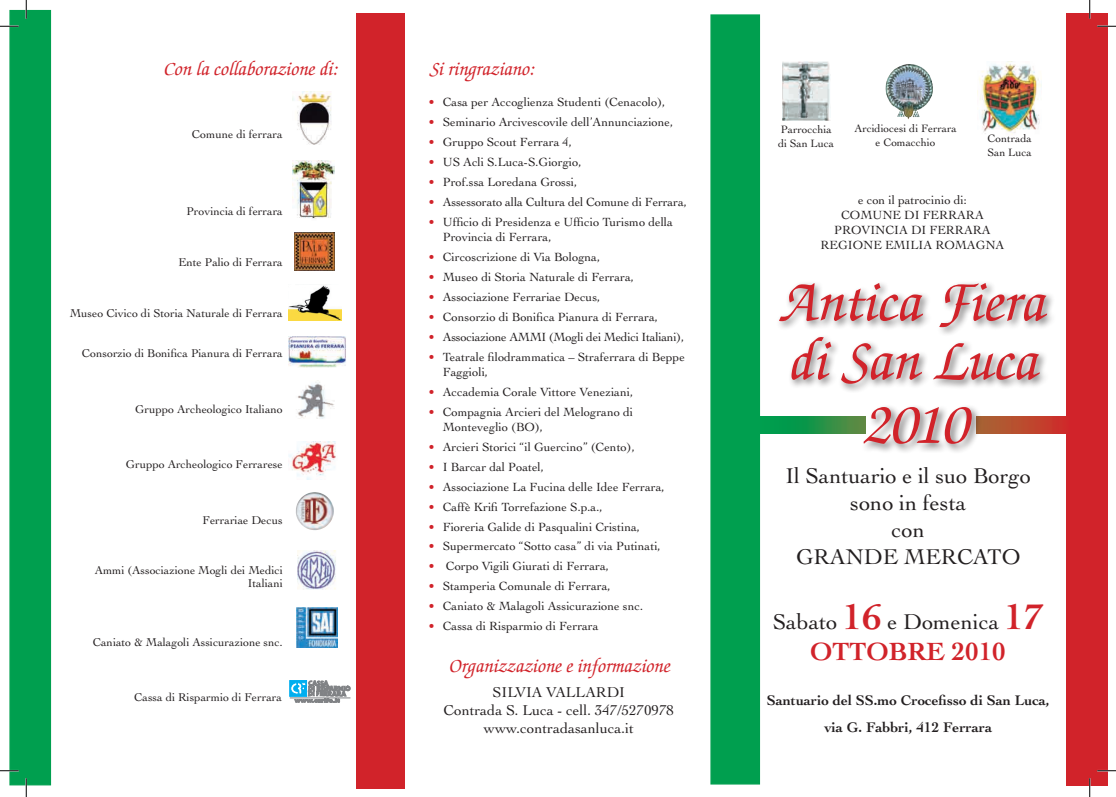
<style>
.page{position:relative;width:1116px;height:797px;background:#fff}
.page>*{position:absolute;margin:0;border:0;box-sizing:border-box;transform-origin:0 0}
.t1{font:italic 500 58.75px "Zapf Chancery";color:#d1232a}
.t2{font:700 26.25px "Cochin";color:#d1232a}
.t3{font:22.5px "Cochin";color:#231f20}
.t4{font:italic 500 20px "Zapf Chancery";color:#d1232a}
.t5{font:15px "Cochin";color:#231f20}
.t6{font:700 14.62px/27px "Cochin";color:#231f20;text-align:center}
.t7{font:12.5px/15px "Cochin";color:#231f20}
.t8{font:12.5px "Cochin";letter-spacing:-.02em;color:#231f20}
.t9{font:11.88px "Cochin";color:#231f20}
.t10{font:11.25px/13.5px "Cochin";color:#231f20;text-align:center}
.s1{color:#d1232a}
.s2{font-weight:700;font-size:37.5px;color:#d1232a}
</style>
<div class="page">
<img style="left:885px;top:64px;width:22px;height:53px">
<div style="left:9px;top:10px;width:42px;height:775px;background:#009f4f;border:1px solid #009f4f"></div>
<div style="left:356px;top:13px;width:49px;height:775px;background:#d1232a"></div>
<div style="left:710px;top:14px;width:50px;height:770px;background:#009f4f;border:1px solid #009f4f"></div>
<div style="left:1065px;top:13px;width:42px;height:772px;background:#d1232a"></div>
<img style="left:782px;top:62px;width:48px;height:58px">
<img style="left:977px;top:63px;width:64px;height:72px">
<div style="left:775px;top:279px;width:280px;height:114px;background:#231f20;opacity:.6"></div>
<svg style="left:760px;top:416px;width:305px;height:18px;background:#65723c"></svg>
<div style="left:860px;top:403px;width:121px;height:51px;background:#231f20;opacity:.6"></div>
<img style="left:293px;top:91px;width:39px;height:54px">
<img style="left:293px;top:161px;width:42px;height:58px">
<img style="left:294px;top:232px;width:41px;height:38px">
<img style="left:288px;top:285px;width:54px;height:35px">
<img style="left:297px;top:380px;width:37px;height:39px">
<img style="left:288px;top:441px;width:48px;height:38px">
<img style="left:299px;top:492px;width:15px;height:9px">
<img style="left:297px;top:550px;width:39px;height:39px">
<img style="left:296px;top:607px;width:41px;height:41px">
<img style="left:288px;top:336px;width:58px;height:31px">
<svg style="left:290px;top:680px;width:1px;height:16px"></svg>
<svg style="left:291px;top:680px;width:59px;height:22px"></svg>
<hr style="left:290px;top:697px;width:60px;height:1px;background:#808285">
<svg style="left:0;top:25px;width:19px;height:2px"></svg>
<svg style="left:1097px;top:25px;width:18px;height:2px"></svg>
<svg style="left:0;top:770px;width:19px;height:1px"></svg>
<svg style="left:1097px;top:770px;width:18px;height:1px"></svg>
<svg style="left:25px;top:0;width:2px;height:19px"></svg>
<svg style="left:25px;top:778px;width:2px;height:19px"></svg>
<svg style="left:1089px;top:0;width:1px;height:19px"></svg>
<svg style="left:1088px;top:778px;width:2px;height:19px"></svg>
<p class="t4" style="left:163px;top:59px;width:175px">Con la collaborazione di:</p>
<p class="t9" style="left:192px;top:128px;width:92px">Comune di ferrara</p>
<p class="t9" style="left:186px;top:205px;width:98px">Provincia di ferrara</p>
<p class="t9" style="left:178px;top:255px;width:106px">Ente Palio di Ferrara</p>
<p class="t9" style="left:70px;top:306px;width:214px">Museo Civico di Storia Naturale di Ferrara</p>
<p class="t9" style="left:82px;top:346px;width:202px">Consorzio di Bonifica Pianura di Ferrara</p>
<p class="t9" style="left:135px;top:402px;width:149px">Gruppo Archeologico Italiano</p>
<p class="t9" style="left:126px;top:457px;width:158px">Gruppo Archeologico Ferrarese</p>
<p class="t9" style="left:202px;top:513px;width:82px">Ferrariae Decus</p>
<p class="t9" style="left:95px;top:563px;width:190px">Ammi (Associazione Mogli dei Medici</p>
<p class="t9" style="left:248px;top:576px;width:36px">Italiani</p>
<p class="t9" style="left:93px;top:635px;width:191px">Caniato &amp; Malagoli Assicurazione snc.</p>
<p class="t9" style="left:134px;top:690px;width:149px">Cassa di Risparmio di Ferrara</p>
<p class="t4" style="left:428px;top:59px;width:107px">Si ringraziano:</p>
<p class="t7" style="left:428px;top:94px;width:238px"><span class="s1">•</span> Casa per Accoglienza Studenti (Cenacolo),</p>
<p class="t7" style="left:428px;top:114px;width:246px"><span class="s1">•</span> Seminario Arcivescovile dell’Annunciazione,</p>
<p class="t7" style="left:428px;top:134px;width:145px"><span class="s1">•</span> Gruppo Scout Ferrara 4,</p>
<p class="t7" style="left:428px;top:154px;width:154px"><span class="s1">•</span> US Acli S.Luca-S.Giorgio,</p>
<p class="t7" style="left:428px;top:174px;width:150px"><span class="s1">•</span> Prof.ssa Loredana Grossi,</p>
<p class="t7" style="left:428px;top:194px;width:260px"><span class="s1">•</span> Assessorato alla Cultura del Comune di Ferrara,</p>
<p class="t7" style="left:443px;top:214px;width:232px;text-indent:-14px"><span class="s1">•</span> Ufficio di Presidenza e Ufficio Turismo della<br>Provincia di Ferrara,</p>
<p class="t7" style="left:428px;top:249px;width:173px"><span class="s1">•</span> Circoscrizione di Via Bologna,</p>
<p class="t7" style="left:428px;top:269px;width:207px"><span class="s1">•</span> Museo di Storia Naturale di Ferrara,</p>
<p class="t7" style="left:428px;top:289px;width:173px"><span class="s1">•</span> Associazione Ferrariae Decus,</p>
<p class="t7" style="left:428px;top:309px;width:231px"><span class="s1">•</span> Consorzio di Bonifica Pianura di Ferrara,</p>
<p class="t8" style="left:428px;top:329px;width:257px"><span class="s1">•</span> Associazione AMMI (Mogli dei Medici Italiani),</p>
<p class="t7" style="left:443px;top:349px;width:244px;text-indent:-14px"><span class="s1">•</span> Teatrale filodrammatica – Straferrara di Beppe<br>Faggioli,</p>
<p class="t7" style="left:428px;top:384px;width:206px"><span class="s1">•</span> Accademia Corale Vittore Veneziani,</p>
<p class="t7" style="left:443px;top:404px;width:192px;text-indent:-14px"><span class="s1">•</span> Compagnia Arcieri del Melograno di<br>Monteveglio (BO),</p>
<p class="t7" style="left:428px;top:439px;width:208px"><span class="s1">•</span> Arcieri Storici “il Guercino” (Cento),</p>
<p class="t7" style="left:428px;top:459px;width:117px"><span class="s1">•</span> I Barcar dal Poatel,</p>
<p class="t7" style="left:428px;top:479px;width:237px"><span class="s1">•</span> Associazione La Fucina delle Idee Ferrara,</p>
<p class="t7" style="left:428px;top:499px;width:176px"><span class="s1">•</span> Caffè Krifi Torrefazione S.p.a.,</p>
<p class="t7" style="left:428px;top:519px;width:213px"><span class="s1">•</span> Fioreria Galide di Pasqualini Cristina,</p>
<p class="t7" style="left:428px;top:539px;width:233px"><span class="s1">•</span> Supermercato “Sotto casa” di via Putinati,</p>
<p class="t7" style="left:428px;top:559px;width:182px"><span class="s1">•</span> Corpo Vigili Giurati di Ferrara,</p>
<p class="t7" style="left:428px;top:579px;width:184px"><span class="s1">•</span> Stamperia Comunale di Ferrara,</p>
<p class="t7" style="left:428px;top:599px;width:216px"><span class="s1">•</span> Caniato &amp; Malagoli Assicurazione snc.</p>
<p class="t7" style="left:428px;top:619px;width:171px"><span class="s1">•</span> Cassa di Risparmio di Ferrara</p>
<p class="t4" style="left:448px;top:655px;width:222px">Organizzazione e informazione</p>
<p class="t5" style="left:492px;top:683px;width:18px">Silvia</p>
<p class="t5" style="left:546px;top:683px;width:21px">Vallardi</p>
<p class="t5" style="left:443px;top:701px;width:232px">Contrada S. Luca - cell. 347/5270978</p>
<p class="t5" style="left:484px;top:719px;width:151px">www.contradasanluca.it</p>
<p class="t10" style="left:854px;top:122px;width:104px">Arcidiocesi di Ferrara e Comacchio</p>
<p class="t10" style="left:987px;top:132px;width:45px">Contrada</p>
<p class="t10" style="left:987px;top:145px;width:46px">San Luca</p>
<p class="t7" style="left:858px;top:193px;width:110px">e con il patrocinio di:</p>
<p class="t7" style="left:841px;top:208px;width:144px">COMUNE DI FERRARA</p>
<p class="t7" style="left:834px;top:223px;width:158px">PROVINCIA DI FERRARA</p>
<p class="t7" style="left:820px;top:238px;width:185px">REGIONE EMILIA ROMAGNA</p>
<p class="t1" style="left:778px;top:271px;width:266px">Antica Fiera</p>
<p class="t1" style="left:785px;top:330px;width:252px">di San Luca</p>
<p class="t10" style="left:780px;top:123px;width:52px">Parrocchia</p>
<p class="t10" style="left:778px;top:136px;width:58px">di San Luca</p>
<p class="t1" style="left:862px;top:394px;width:105px">2010</p>
<p class="t3" style="left:785px;top:462px;width:247px">Il Santuario e il suo Borgo</p>
<p class="t3" style="left:850px;top:489px;width:117px">sono in festa</p>
<p class="t3" style="left:891px;top:516px;width:35px">con</p>
<p class="t3" style="left:796px;top:543px;width:226px">GRANDE MERCATO</p>
<p class="t3" style="left:772px;top:608px;width:272px">Sabato <span class="s2">16</span> e Domenica <span class="s2">17</span></p>
<p class="t2" style="left:810px;top:636px;width:197px">OTTOBRE 2010</p>
<p class="t6" style="left:766px;top:686px;width:284px">Santuario del SS.mo Crocefisso di San Luca, via G. Fabbri, 412 Ferrara</p>
</div>
